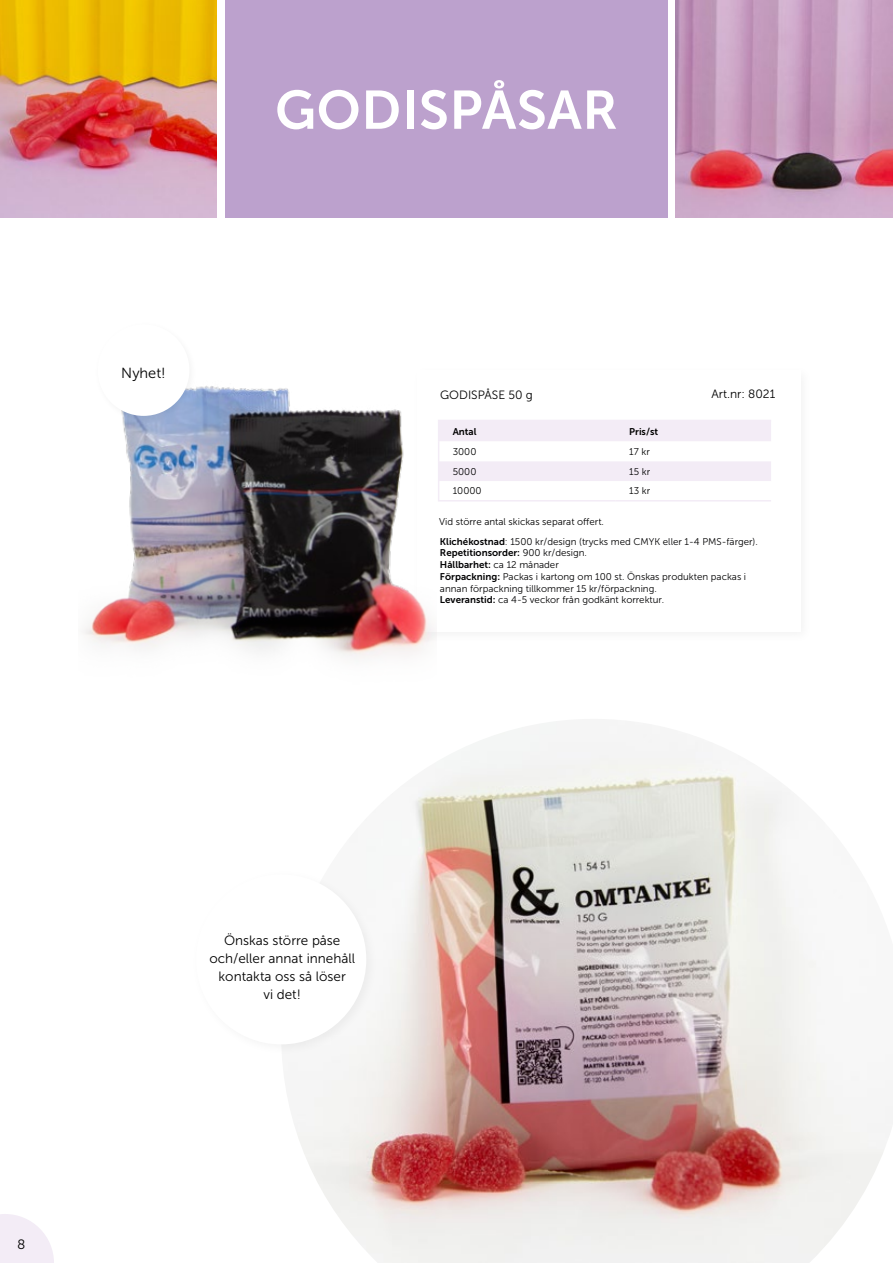
<style>
.page{position:relative;width:893px;height:1263px;background:#fff}
.page>*{position:absolute;margin:0;border:0;box-sizing:border-box;transform-origin:0 0}
.t1{font:54px "Museo Sans 700";letter-spacing:.01em;color:#fff}
.t2{font:14.7px "Museo Sans 300";color:#000}
.t3{font:13.5px/18px "Museo Sans 300";color:#000;text-align:center}
.t4{font:13.5px "Museo 300";color:#000}
.t5{font:12px "Museo Sans 300";color:#000}
.t6{font:9.75px/11.7px "Museo Sans 300";color:#020203}
.t7{font:9.75px "Museo Sans 300";color:#000}
.t8{font:9.75px/11.7px "Museo Sans 700";color:#020203}
.t9{font:9.75px "Museo Sans 700";color:#000}
.s1{font-family:"Museo Sans 700"}
.s2{font-family:"Museo Sans 300"}
</style>
<div class="page">
<svg style="left:0;top:1214px;width:54px;height:49px"></svg>
<svg style="left:438px;top:420px;width:333px;height:80px"></svg>
<hr style="left:438px;top:500px;width:177px;height:1px;background:#f3ecf6">
<hr style="left:615px;top:500px;width:156px;height:1px;background:#f3ecf6">
<img style="left:83px;top:386px;width:353px;height:272px">
<img style="left:0;top:0;width:217px;height:217px">
<div style="left:225px;top:0;width:443px;height:217px;background:#bca1cd"></div>
<img style="left:676px;top:0;width:217px;height:217px">
<img style="left:294px;top:721px;width:599px;height:542px">
<div style="left:190px;top:868px;width:189px;height:189px;background:#f8f8f8"></div>
<div style="left:196px;top:874px;width:170px;height:170px;background:#fff;border-radius:50%"></div>
<div style="left:94px;top:321px;width:104px;height:103px;background:#000;opacity:.05"></div>
<div style="left:98px;top:324px;width:91px;height:92px;background:#fff;border-radius:50%"></div>
<h2 class="t2" style="left:121px;top:365px;width:46px">Nyhet!</h2>
<h1 class="t1" style="left:275px;top:80px;width:344px">GODISPÅSAR</h1>
<p class="t5" style="left:440px;top:388px;width:94px">GODISPÅSE 50 g</p>
<p class="t5" style="left:711px;top:387px;width:65px">Art.nr: 8021</p>
<p class="t9" style="left:453px;top:426px;width:25px">Antal</p>
<p class="t9" style="left:629px;top:426px;width:30px">Pris/st</p>
<p class="t7" style="left:453px;top:446px;width:25px">3000</p>
<p class="t7" style="left:629px;top:446px;width:22px">17 kr</p>
<p class="t7" style="left:453px;top:466px;width:25px">5000</p>
<p class="t7" style="left:629px;top:466px;width:22px">15 kr</p>
<p class="t7" style="left:453px;top:486px;width:30px">10000</p>
<p class="t7" style="left:629px;top:486px;width:23px">13 kr</p>
<p class="t7" style="left:439px;top:516px;width:166px">Vid större antal skickas separat offert.</p>
<p class="t6" style="left:440px;top:536px;width:319px"><span class="s1">Klichékostnad</span>: 1500 kr/design (trycks med CMYK eller 1-4 PMS-färger).</p>
<p class="t8" style="left:440px;top:547px;width:149px">Repetitionsorder: <span class="s2">900 kr/design.<br></span>Hållbarhet: <span class="s2">ca 12 månader</span></p>
<p class="t6" style="left:440px;top:571px;width:308px"><span class="s1">Förpackning:</span> Packas i kartong om 100 st. Önskas produkten packas i annan förpackning tillkommer 15 kr/förpackning.<br><span class="s1">Leveranstid:</span> ca 4-5 veckor från godkänt korrektur.</p>
<h3 class="t4" style="left:17px;top:1237px;width:9px">8</h3>
<h3 class="t3" style="left:209px;top:932px;width:147px">Önskas större påse och/eller annat innehåll kontakta oss så löser<br>vi det!</h3>
</div>
